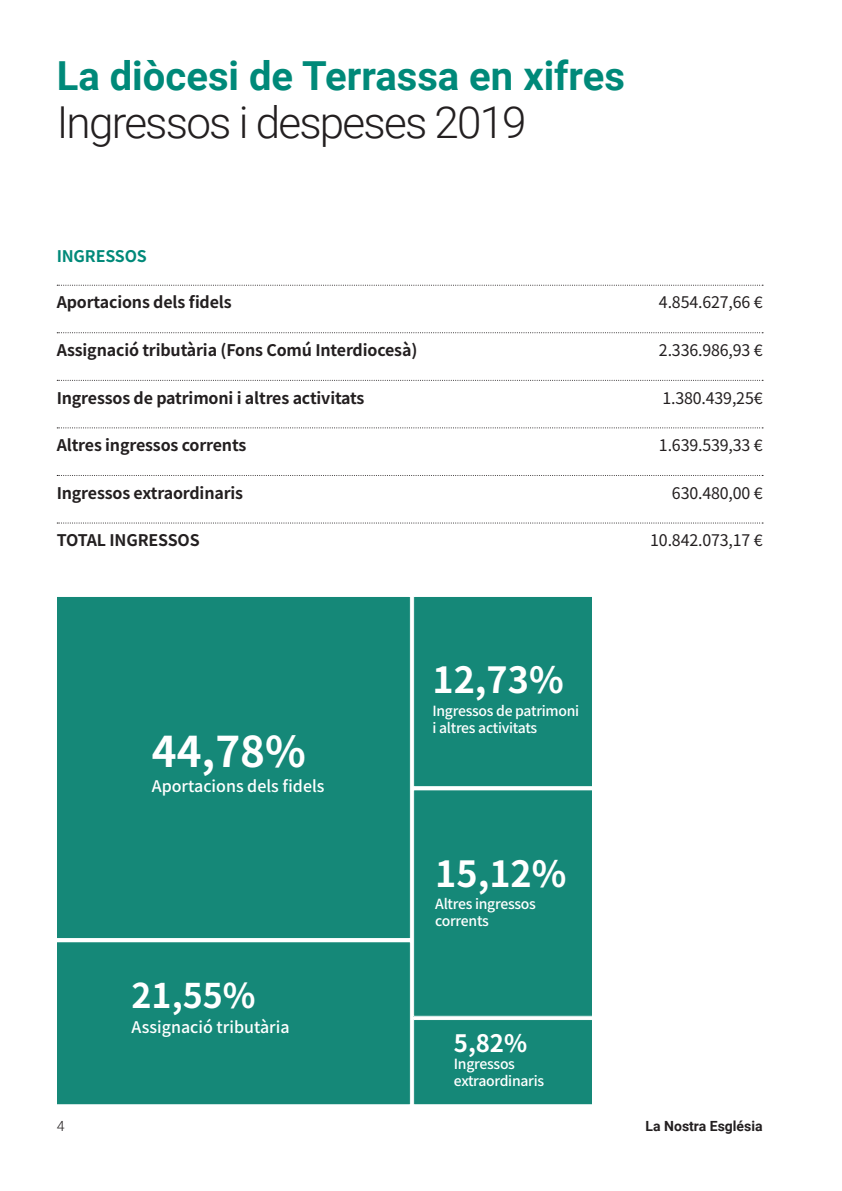
<style>
.page{position:relative;width:842px;height:1191px;background:#fff}
.page>*{position:absolute;margin:0;border:0;box-sizing:border-box;transform-origin:0 0}
.t1{font:300 44px "Roboto";letter-spacing:-.04em;color:#231f20}
.t2{font:700 42.2px "Noto Sans JP";color:#fff}
.t3{font:700 40px "Roboto";color:#008979}
.t4{font:700 36px "Noto Sans JP";color:#fff}
.t5{font:700 34px "Noto Sans JP";color:#fff}
.t6{font:700 24px "Noto Sans JP";color:#fff}
.t7{font:700 16px "Noto Sans JP";letter-spacing:-.01em;color:#231f20}
.t8{font:16px "Noto Sans JP";letter-spacing:-.01em;color:#231f20}
.t9{font:500 16px "Noto Sans JP";color:#fff}
.t10{font:700 16px "Noto Sans JP";letter-spacing:-.01em;color:#008979}
.t11{font:500 14px/16.8px "Noto Sans JP";letter-spacing:-.02em;color:#fff}
.t12{font:700 14px "Roboto";color:#231f20}
.t13{font:300 14px "Roboto";color:#231f20}
</style>
<div class="page">
<div style="left:57px;top:597px;width:354px;height:342px;background:#158878"></div>
<div style="left:57px;top:942px;width:354px;height:163px;background:#158878"></div>
<div style="left:413px;top:597px;width:179px;height:190px;background:#158878"></div>
<div style="left:413px;top:790px;width:179px;height:226px;background:#158878"></div>
<div style="left:413px;top:1019px;width:179px;height:86px;background:#158878"></div>
<svg style="left:57px;top:285px;width:706px;height:1px"></svg>
<svg style="left:57px;top:332px;width:706px;height:1px"></svg>
<svg style="left:57px;top:380px;width:706px;height:1px"></svg>
<svg style="left:57px;top:427px;width:706px;height:1px"></svg>
<svg style="left:57px;top:475px;width:706px;height:1px"></svg>
<svg style="left:57px;top:522px;width:706px;height:1px"></svg>
<h3 class="t3" style="left:57px;top:47px;width:570px">La diòcesi de Terrassa en xifres</h3>
<h1 class="t1" style="left:57px;top:91px;width:471px">Ingressos i despeses 2019</h1>
<p class="t10" style="left:57px;top:247px;width:92px">INGRESSOS</p>
<p class="t7" style="left:57px;top:293px;width:177px">Aportacions dels fidels</p>
<p class="t8" style="left:659px;top:293px;width:105px">4.854.627,66 €</p>
<p class="t7" style="left:57px;top:341px;width:362px">Assignació tributària (Fons Comú Interdiocesà)</p>
<p class="t8" style="left:659px;top:341px;width:105px">2.336.986,93 €</p>
<p class="t7" style="left:57px;top:389px;width:309px">Ingressos de patrimoni i altres activitats</p>
<p class="t8" style="left:662px;top:389px;width:102px">1.380.439,25€</p>
<p class="t7" style="left:57px;top:436px;width:191px">Altres ingressos corrents</p>
<p class="t8" style="left:659px;top:436px;width:105px">1.639.539,33 €</p>
<p class="t7" style="left:57px;top:484px;width:188px">Ingressos extraordinaris</p>
<p class="t8" style="left:672px;top:484px;width:92px">630.480,00 €</p>
<p class="t7" style="left:57px;top:531px;width:144px">TOTAL INGRESSOS</p>
<p class="t8" style="left:650px;top:531px;width:114px">10.842.073,17 €</p>
<h2 class="t2" style="left:152px;top:728px;width:156px">44,78%</h2>
<p class="t9" style="left:152px;top:777px;width:174px">Aportacions dels fidels</p>
<h3 class="t5" style="left:132px;top:976px;width:125px">21,55%</h3>
<p class="t9" style="left:132px;top:1017px;width:159px">Assignació tributària</p>
<h3 class="t4" style="left:432px;top:660px;width:133px">12,73%</h3>
<p class="t11" style="left:432px;top:702px;width:148px">Ingressos de patrimoni i altres activitats</p>
<h3 class="t4" style="left:435px;top:853px;width:133px">15,12%</h3>
<p class="t11" style="left:435px;top:896px;width:102px">Altres ingressos corrents</p>
<h3 class="t6" style="left:454px;top:1029px;width:75px">5,82%</h3>
<p class="t11" style="left:454px;top:1055px;width:92px">Ingressos extraordinaris</p>
<p class="t13" style="left:57px;top:1116px;width:9px">4</p>
<p class="t12" style="left:646px;top:1116px;width:118px">La Nostra Església</p>
</div>
